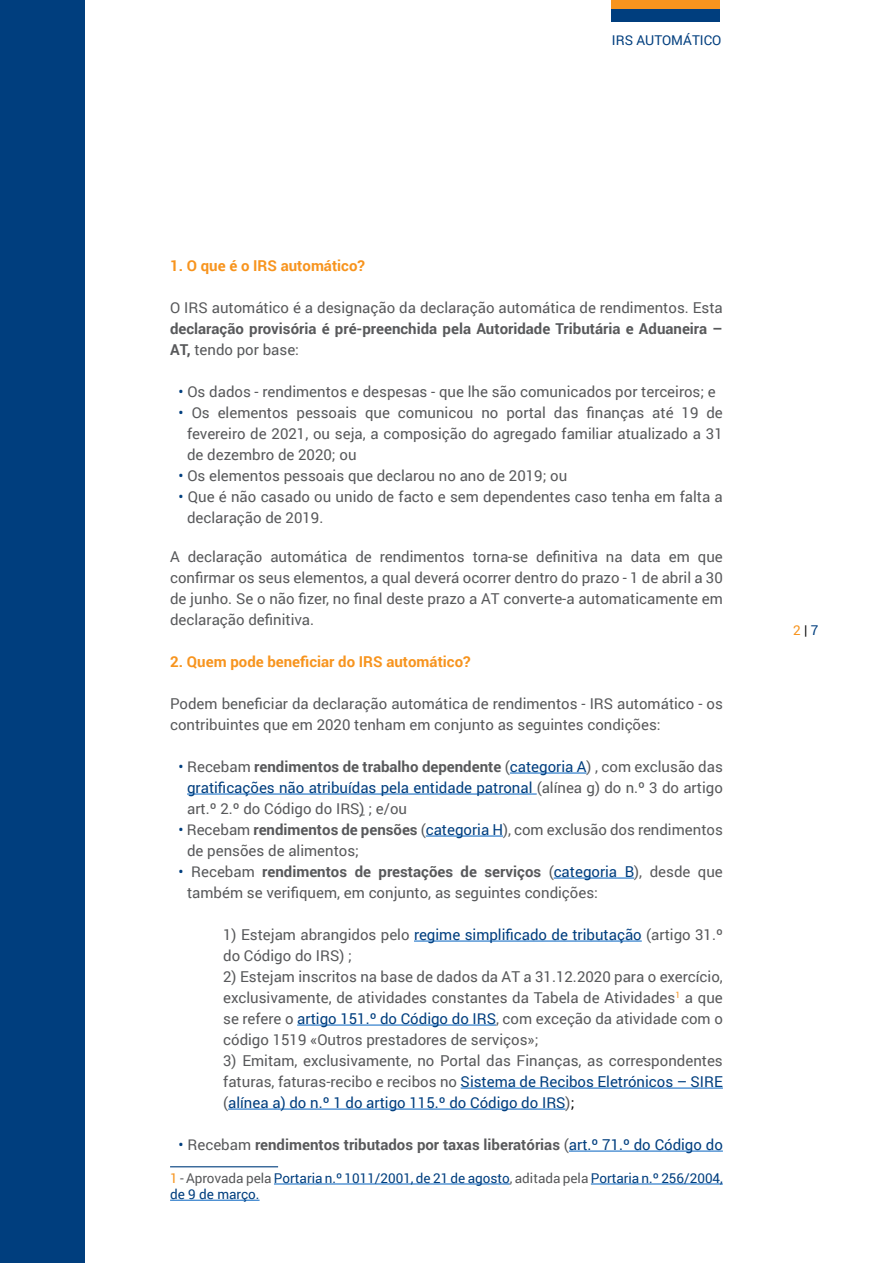
<style>
.page{position:relative;width:893px;height:1263px;background:#fff}
.page>*{position:absolute;margin:0;border:0;box-sizing:border-box;transform-origin:0 0}
.t1{font:15px/21px "Roboto";color:#58595b;text-align:justify}
.t2{font:700 15px/21px "Roboto";color:#58595b}
.t3{font:700 15px "Roboto";color:#f7941e}
.t4{font:13.5px/16.2px "Roboto";color:#003e7e}
.t5{font:13.5px "Roboto";color:#f7941e}
.s1{font-weight:400}
.s2{color:#003e7e}
.s3{font-weight:700}
.s4{color:#000}
.s5{font-weight:400;color:#003e7e}
.s6{color:#f7941e}
.s7{color:#58595b}
</style>
<div class="page">
<div style="left:611px;top:0;width:108px;height:12px;background:#f7941e"></div>
<div style="left:611px;top:10px;width:108px;height:12px;background:#003e7e"></div>
<div style="left:0;top:1px;width:84px;height:1262px;background:#003e7e"></div>
<hr style="left:510px;top:773px;width:77px;height:1px;background:#0563c1">
<hr style="left:187px;top:794px;width:350px;height:1px;background:#0563c1">
<hr style="left:426px;top:836px;width:77px;height:1px;background:#0563c1">
<hr style="left:554px;top:878px;width:80px;height:1px;background:#0563c1">
<hr style="left:414px;top:941px;width:228px;height:1px;background:#0563c1">
<hr style="left:297px;top:1025px;width:199px;height:1px;background:#0563c1">
<hr style="left:461px;top:1088px;width:262px;height:1px;background:#0563c1">
<hr style="left:228px;top:1109px;width:338px;height:1px;background:#0563c1">
<hr style="left:569px;top:1151px;width:154px;height:1px;background:#0563c1">
<hr style="left:170px;top:1166px;width:108px;height:1px;background:#003e7e">
<hr style="left:274px;top:1184px;width:236px;height:1px;background:#0563c1">
<hr style="left:591px;top:1184px;width:132px;height:1px;background:#0563c1">
<hr style="left:170px;top:1200px;width:90px;height:1px;background:#0563c1">
<p class="t4" style="left:612px;top:32px;width:111px">IRS AUTOMÁTICO</p>
<p class="t3" style="left:170px;top:255px;width:196px">1. O que é o IRS automático?</p>
<p class="t1" style="left:170px;top:296px;width:554px">O IRS automático é a designação da declaração automática de rendimentos. Esta</p>
<p class="t2" style="left:170px;top:317px;width:554px">declaração provisória é pré-preenchida pela Autoridade Tributária e Aduaneira –<br>AT, <span class="s1">tendo por base:</span></p>
<p class="t1" style="left:179px;top:380px;width:539px"><span class="s2">•</span> Os dados - rendimentos e despesas - que lhe são comunicados por terceiros; e</p>
<p class="t1" style="left:187px;top:401px;width:537px;text-indent:-9px"><span class="s2">•</span> Os elementos pessoais que comunicou no portal das finanças até 19 de fevereiro de 2021, ou seja, a composição do agregado familiar atualizado a 31 de dezembro de 2020; ou</p>
<p class="t1" style="left:179px;top:464px;width:390px"><span class="s2">•</span> Os elementos pessoais que declarou no ano de 2019; ou</p>
<p class="t1" style="left:187px;top:485px;width:537px;text-indent:-9px"><span class="s2">•</span> Que é não casado ou unido de facto e sem dependentes caso tenha em falta a declaração de 2019.</p>
<p class="t1" style="left:170px;top:545px;width:554px">A declaração automática de rendimentos torna-se definitiva na data em que confirmar os seus elementos, a qual deverá ocorrer dentro do prazo - 1 de abril a 30 de junho. Se o não fizer, no final deste prazo a AT converte-a automaticamente em declaração definitiva.</p>
<p class="t3" style="left:170px;top:651px;width:302px">2. Quem pode beneficiar do IRS automático?</p>
<p class="t1" style="left:170px;top:692px;width:554px">Podem beneficiar da declaração automática de rendimentos - IRS automático - os contribuintes que em 2020 tenham em conjunto as seguintes condições:</p>
<p class="t1" style="left:187px;top:755px;width:537px;text-indent:-9px"><span class="s2">•</span> Recebam <span class="s3">rendimentos de trabalho dependente</span> (<span class="s2">categoria A</span>) , com exclusão das <span class="s2">gratificações não atribuídas pela entidade patronal</span> (alínea g) do n.º 3 do artigo art.º 2.º do Código do IRS) ; e/ou</p>
<p class="t1" style="left:187px;top:818px;width:537px;text-indent:-9px"><span class="s2">•</span> Recebam <span class="s3">rendimentos de pensões</span> (<span class="s2">categoria H</span>), com exclusão dos rendimentos de pensões de alimentos;</p>
<p class="t1" style="left:187px;top:860px;width:537px;text-indent:-8px"><span class="s2">•</span> Recebam <span class="s3">rendimentos de prestações de serviços</span> (<span class="s2">categoria B</span>), desde que também se verifiquem, em conjunto, as seguintes condições:</p>
<p class="t1" style="left:223px;top:923px;width:501px">1) Estejam abrangidos pelo <span class="s2">regime simplificado de tributação</span> (artigo 31.º do Código do IRS) ;</p>
<p class="t1" style="left:223px;top:965px;width:501px">2) Estejam inscritos na base de dados da AT a 31.12.2020 para o exercício, exclusivamente, de atividades constantes da Tabela de Atividades<sup>1</sup> a que se refere o <span class="s2">artigo 151.º do Código do IRS</span>, com exceção da atividade com o código 1519 «Outros prestadores de serviços»;</p>
<p class="t1" style="left:223px;top:1049px;width:501px">3) Emitam, exclusivamente, no Portal das Finanças, as correspondentes faturas, faturas-recibo e recibos no <span class="s2">Sistema de Recibos Eletrónicos – SIRE </span>(<span class="s2">alínea a) do n.º 1 do artigo 115.º do Código do IRS</span>)<span class="s4">;</span></p>
<p class="t2" style="left:179px;top:1133px;width:546px"><span class="s5">•</span> <span class="s1">Recebam</span> rendimentos tributados por taxas liberatórias <span class="s1">(</span><span class="s5">art.º 71.º do Código do</span></p>
<p class="t4" style="left:170px;top:1169px;width:554px"><span class="s6">1</span> <span class="s7">- Aprovada pela</span> Portaria n.º 1011/2001, de 21 de agosto<span class="s7">, aditada pela</span> Portaria n.º 256/2004, de 9 de março.</p>
<p class="t5" style="left:793px;top:621px;width:27px">2 <span class="s4">|</span> <span class="s2">7</span></p>
</div>
